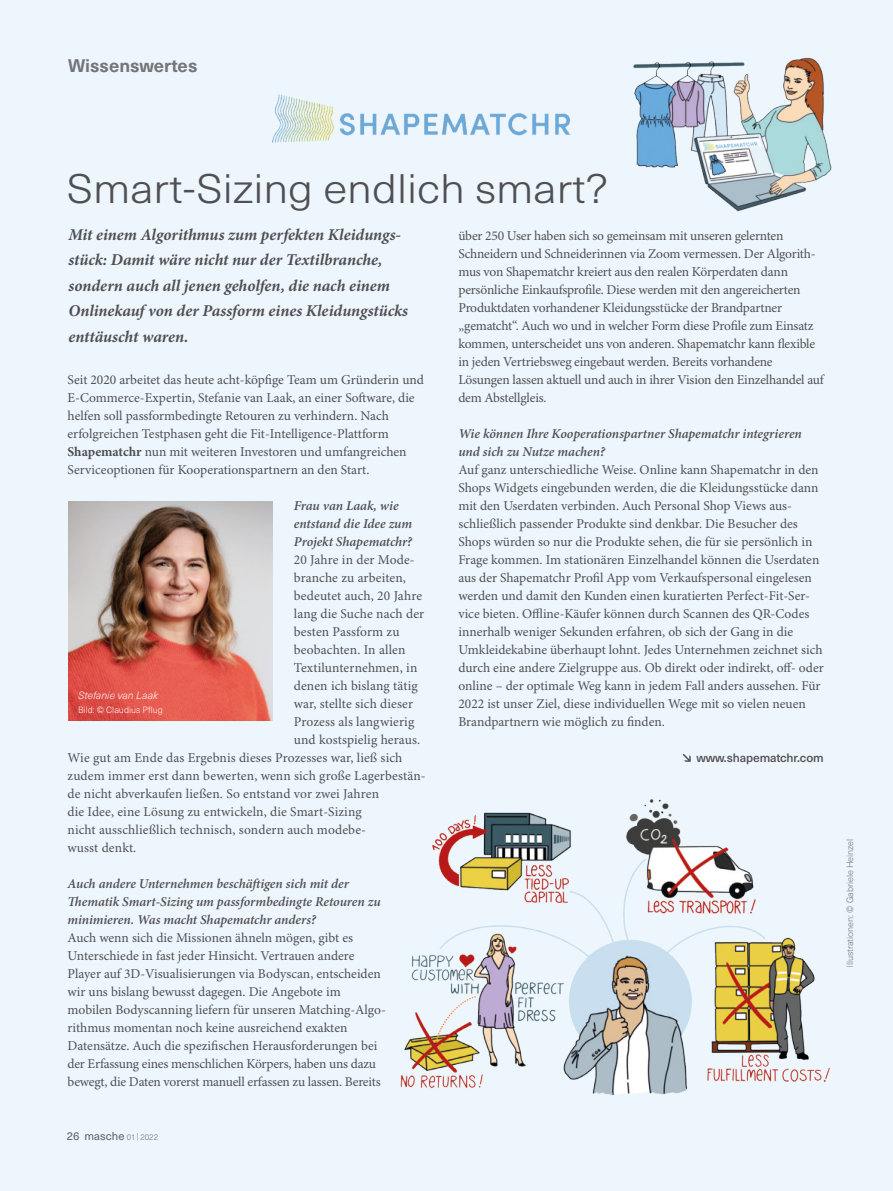
<style>
.page{position:relative;width:893px;height:1191px;background:#edf6fc}
.page>*{position:absolute;margin:0;border:0;box-sizing:border-box;transform-origin:0 0}
.t1{font:300 40.5px "Neue Haas Unica W1 G";color:#505052;scale:1.09 1}
.t2{font:700 18px "Neue Haas Unica W1 G";color:#747578}
.t3{font:italic 700 16.5px/25.5px "Minion Pro";letter-spacing:-.005em;color:#505052}
.t4{font:13.5px/18px "Minion Pro";letter-spacing:-.005em;color:#505052}
.t5{font:italic 600 13.5px/18px "Minion Pro";letter-spacing:-.005em;color:#505052}
.t6{font:500 12px "Neue Haas Unica W1 G";letter-spacing:-.01em;color:#505052}
.t7{font:11.25px "Neue Haas Unica W1 G";color:#505052}
.t8{font:italic 300 10.5px "Neue Haas Unica W1 G";color:#fff}
.t9{font:300 9px "Neue Haas Unica W1 G";color:#6d6e71}
.t10{font:300 9px "Neue Haas Unica W1 G";color:#fff}
.s1{font-weight:700}
.s2{font-weight:300;font-size:8.25px;color:#6d6e71}
</style>
<div class="page">
<svg style="left:683px;top:753px;width:8px;height:9px"></svg>
<img style="left:69px;top:502px;width:204px;height:219px">
<img style="left:272px;top:94px;width:299px;height:49px">
<img style="left:400px;top:799px;width:430px;height:296px">
<img style="left:633px;top:58px;width:199px;height:154px">
<h2 class="t2" style="left:68px;top:56px;width:131px">Wissenswertes</h2>
<h1 class="t1" style="left:67px;top:168px;width:498px">Smart-Sizing endlich smart?</h1>
<p class="t3" style="left:68px;top:222px;width:341px">Mit einem Algorithmus zum perfekten Kleidungs&shy;stück: Damit wäre nicht nur der Textilbranche, sondern auch all jenen geholfen, die nach einem Onlinekauf von der Passform eines Kleidungstücks enttäuscht waren.</p>
<p class="t4" style="left:68px;top:371px;width:358px">Seit 2020 arbeitet das heute acht-köpfige Team um Gründerin und E-Commerce-Expertin, Stefanie van Laak, an einer Software, die helfen soll passformbedingte Retouren zu verhindern. Nach erfolgreichen Testphasen geht die Fit-Intelligence-Plattform <span class="s1">Shapematchr</span> nun mit weiteren Investoren und umfangreichen Serviceoptionen für Kooperationspartnern an den Start.</p>
<p class="t5" style="left:294px;top:497px;width:120px">Frau van Laak, wie entstand die Idee zum<br>Projekt Shapematchr?</p>
<p class="t4" style="left:294px;top:551px;width:122px">20 Jahre in der Mode-</p>
<p class="t4" style="left:294px;top:569px;width:114px">branche zu arbeiten,</p>
<p class="t4" style="left:294px;top:587px;width:130px">bedeutet auch, 20 Jahre</p>
<p class="t4" style="left:294px;top:605px;width:132px">lang die Suche nach der</p>
<p class="t4" style="left:294px;top:623px;width:107px">besten Passform zu</p>
<p class="t4" style="left:294px;top:641px;width:113px">beobachten. In allen</p>
<p class="t4" style="left:294px;top:659px;width:125px">Textilunternehmen, in</p>
<p class="t4" style="left:294px;top:677px;width:125px">denen ich bislang tätig</p>
<p class="t4" style="left:294px;top:695px;width:121px">war, stellte sich dieser</p>
<p class="t4" style="left:294px;top:713px;width:122px">Prozess als langwierig</p>
<p class="t4" style="left:294px;top:731px;width:128px">und kostspielig heraus.</p>
<p class="t4" style="left:68px;top:749px;width:336px">Wie gut am Ende das Ergebnis dieses Prozesses war, ließ sich</p>
<p class="t4" style="left:68px;top:767px;width:360px">zudem immer erst dann bewerten, wenn sich große Lagerbestän-</p>
<p class="t4" style="left:68px;top:785px;width:313px">de nicht abverkaufen ließen. So entstand vor zwei Jahren</p>
<p class="t4" style="left:68px;top:803px;width:296px">die Idee, eine Lösung zu entwickeln, die Smart-Sizing</p>
<p class="t4" style="left:68px;top:821px;width:300px">nicht ausschließlich technisch, sondern auch modebe-</p>
<p class="t4" style="left:68px;top:839px;width:70px">wusst denkt.</p>
<p class="t5" style="left:68px;top:875px;width:315px">Auch andere Unternehmen beschäftigen sich mit der<br>Thematik Smart-Sizing um passformbedingte Retouren zu minimieren. Was macht Shapematchr anders?</p>
<p class="t4" style="left:68px;top:929px;width:320px">Auch wenn sich die Missionen ähneln mögen, gibt es Unterschiede in fast jeder Hinsicht. Vertrauen andere Player auf 3D-Visualisierungen via Bodyscan, entscheiden wir uns bislang bewusst dagegen. Die Angebote im mobilen Bodyscanning liefern für unseren Matching-Algo&shy;rithmus momentan noch keine ausreichend exakten Datensätze. Auch die spezifischen Herausforderungen bei der Erfassung eines menschlichen Körpers, haben uns dazu bewegt, die Daten vorerst manuell erfassen zu lassen. Bereits</p>
<p class="t8" style="left:78px;top:689px;width:82px">Stefanie van Laak</p>
<p class="t10" style="left:78px;top:706px;width:86px">Bild: © Claudius Pflug</p>
<p class="t7" style="left:67px;top:1130px;width:93px">26 masche <span class="s2">01 | 2022</span></p>
<p class="t4" style="left:458px;top:227px;width:367px">über 250 User haben sich so gemeinsam mit unseren gelernten Schneidern und Schneiderinnen via Zoom vermessen. Der Algorith&shy;mus von Shapematchr kreiert aus den realen Körperdaten dann persönliche Einkaufsprofile. Diese werden mit den angereicherten Produktdaten vorhandener Kleidungsstücke der Brandpartner „gematcht“. Auch wo und in welcher Form diese Profile zum Einsatz kommen, unterscheidet uns von anderen. Shapematchr kann flexible in jeden Vertriebsweg eingebaut werden. Bereits vorhandene Lösungen lassen aktuell und auch in ihrer Vision den Einzelhandel auf dem Abstellgleis.</p>
<p class="t5" style="left:458px;top:425px;width:345px">Wie können Ihre Kooperationspartner Shapematchr integrieren und sich zu Nutze machen?</p>
<p class="t4" style="left:458px;top:461px;width:367px">Auf ganz unterschiedliche Weise. Online kann Shapematchr in den Shops Widgets eingebunden werden, die die Kleidungsstücke dann mit den Userdaten verbinden. Auch Personal Shop Views aus&shy;schließlich passender Produkte sind denkbar. Die Besucher des Shops würden so nur die Produkte sehen, die für sie persönlich in Frage kommen. Im stationären Einzelhandel können die Userdaten aus der Shapematchr Profil App vom Verkaufspersonal eingelesen werden und damit den Kunden einen kuratierten Perfect-Fit-Ser&shy;vice bieten. Offline-Käufer können durch Scannen des QR-Codes innerhalb weniger Sekunden erfahren, ob sich der Gang in die Umkleidekabine überhaupt lohnt. Jedes Unternehmen zeichnet sich durch eine andere Zielgruppe aus. Ob direkt oder indirekt, off- oder online – der optimale Weg kann in jedem Fall anders aussehen. Für 2022 ist unser Ziel, diese individuellen Wege mit so vielen neuen Brandpartnern wie möglich zu finden.</p>
<p class="t6" style="left:696px;top:751px;width:129px">www.shapematchr.com</p>
<p class="t9" style="left:845px;top:967px;width:130px;rotate:-90deg">Illustrationen: © Gabriele Heinzel</p>
</div>
